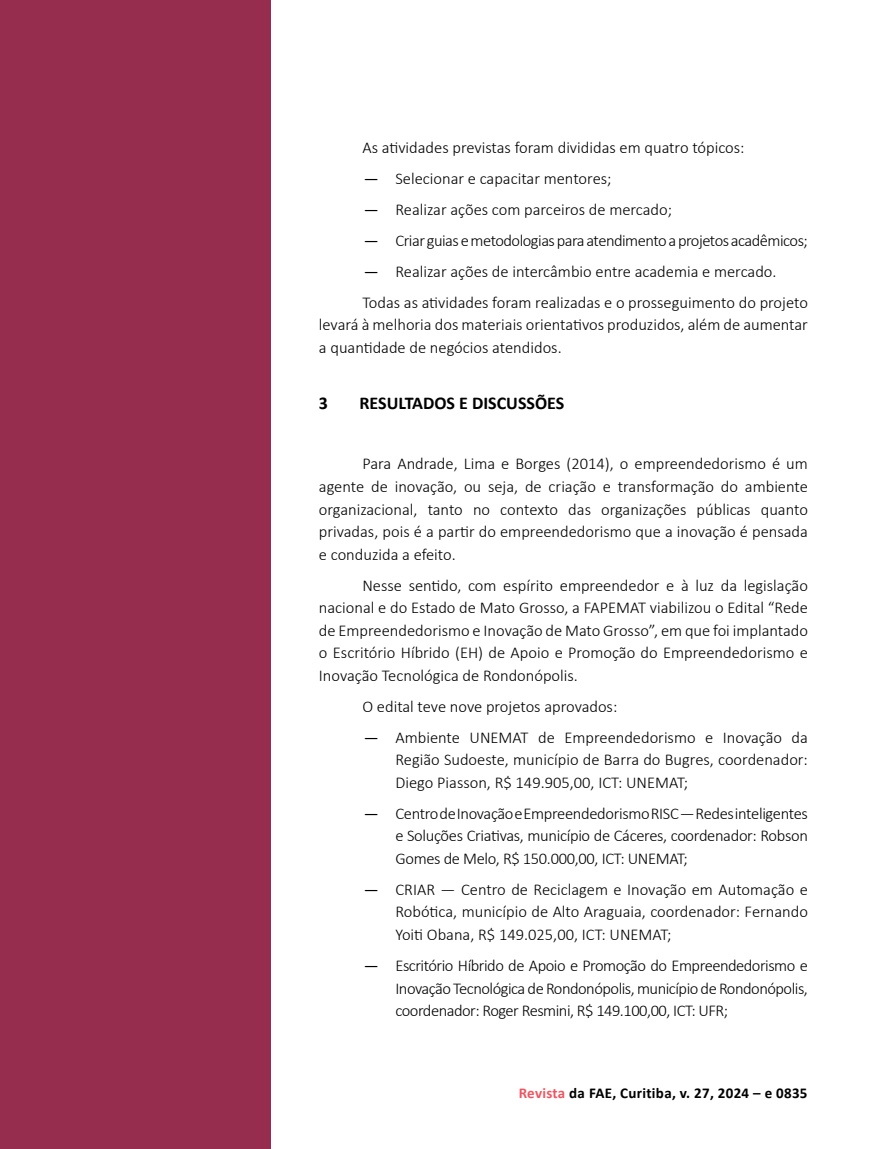
<style>
.page{position:relative;width:893px;height:1149px;background:#fff}
.page>*{position:absolute;margin:0;border:0;box-sizing:border-box;transform-origin:0 0}
.t1{font:700 18px "Calibri";color:#000}
.t2{font:300 16.5px/22.5px "Calibri";color:#000;text-align:justify}
.t3{font:300 16.5px "Calibri";letter-spacing:-.03em;color:#000}
.t4{font:700 15px "Calibri";letter-spacing:.02em;color:#000}
.s1{font-weight:400}
.s2{color:#f05661}
</style>
<div class="page">
<div style="left:0;top:0;width:270px;height:1148px;background:#962c4e"></div>
<p class="t2" style="left:362px;top:136px;width:384px">As atividades previstas foram divididas em quatro tópicos:</p>
<p class="t2" style="left:364px;top:167px;width:249px"><span class="s1">—</span> Selecionar e capacitar mentores;</p>
<p class="t2" style="left:364px;top:198px;width:310px"><span class="s1">—</span> Realizar ações com parceiros de mercado;</p>
<p class="t3" style="left:364px;top:230px;width:446px"><span class="s1">—</span> Criar guias e metodologias para atendimento a projetos acadêmicos;</p>
<p class="t2" style="left:362px;top:256px;width:447px;line-height:31px"><span class="s1">—</span> Realizar ações de intercâmbio entre academia e mercado.<br>Todas as atividades foram realizadas e o prosseguimento do projeto</p>
<p class="t2" style="left:319px;top:313px;width:490px">levará à melhoria dos materiais orientativos produzidos, além de aumentar a quantidade de negócios atendidos.</p>
<p class="t1" style="left:319px;top:390px;width:11px">3</p>
<p class="t1" style="left:359px;top:390px;width:206px">RESULTADOS E DISCUSSÕES</p>
<p class="t2" style="left:319px;top:452px;width:491px;text-indent:43px">Para Andrade, Lima e Borges (2014), o empreendedorismo é um agente de inovação, ou seja, de criação e transformação do ambiente organizacional, tanto no contexto das organizações públicas quanto privadas, pois é a partir do empreendedorismo que a inovação é pensada e conduzida a efeito.</p>
<p class="t2" style="left:319px;top:573px;width:490px;text-indent:43px">Nesse sentido, com espírito empreendedor e à luz da legislação nacional e do Estado de Mato Grosso, a FAPEMAT viabilizou o Edital “Rede de Empreendedorismo e Inovação de Mato Grosso”, em que foi implantado o Escritório Híbrido (EH) de Apoio e Promoção do Empreendedorismo e Inovação Tecnológica de Rondonópolis.</p>
<p class="t2" style="left:362px;top:694px;width:256px">O edital teve nove projetos aprovados:</p>
<p class="t2" style="left:395px;top:725px;width:414px;text-indent:-31px"><span class="s1">—</span> Ambiente UNEMAT de Empreendedorismo e Inovação da Região Sudoeste, município de Barra do Bugres, coordenador:<br>Diego Piasson, R$ 149.905,00, ICT: UNEMAT;</p>
<p class="t2" style="left:395px;top:801px;width:414px;text-indent:-31px"><span class="s1">—</span> Centro de Inovação e Empreendedorismo RISC — Redes inteligentes e Soluções Criativas, município de Cáceres, coordenador: Robson Gomes de Melo, R$ 150.000,00, ICT: UNEMAT;</p>
<p class="t2" style="left:395px;top:877px;width:414px;text-indent:-31px"><span class="s1">—</span> CRIAR — Centro de Reciclagem e Inovação em Automação e Robótica, município de Alto Araguaia, coordenador: Fernando Yoiti Obana, R$ 149.025,00, ICT: UNEMAT;</p>
<p class="t2" style="left:395px;top:953px;width:414px;text-indent:-31px"><span class="s1">—</span> Escritório Híbrido de Apoio e Promoção do Empreendedorismo e Inovação Tecnológica de Rondonópolis, município de Rondonópolis, coordenador: Roger Resmini, R$ 149.100,00, ICT: UFR;</p>
<p class="t4" style="left:519px;top:1081px;width:290px"><span class="s2">Revista</span> da FAE, Curitiba, v. 27, 2024 – e 0835</p>
</div>
